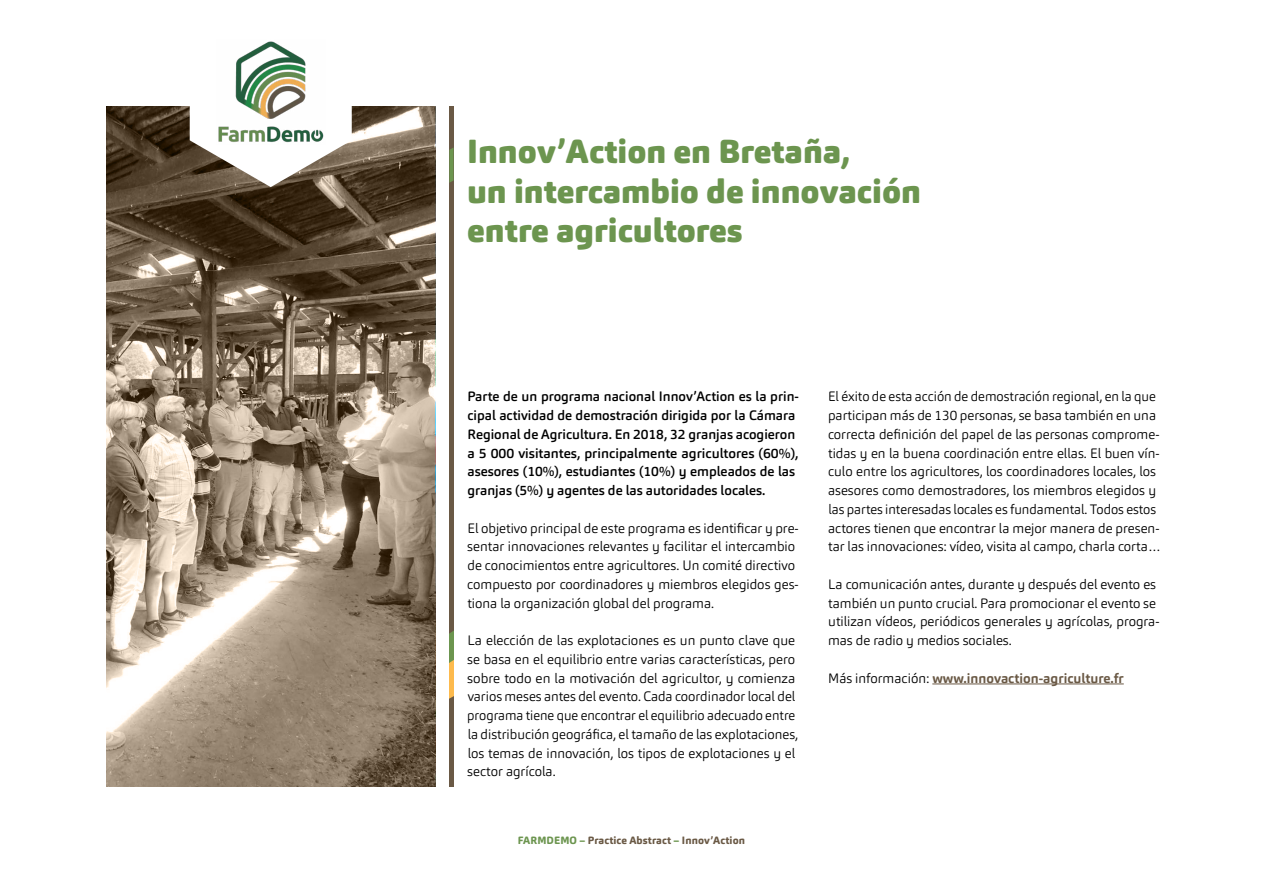
<style>
.page{position:relative;width:1263px;height:893px;background:#fff}
.page>*{position:absolute;margin:0;border:0;box-sizing:border-box;transform-origin:0 0}
.t1{font:900 33px/39.6px "Carnas";color:#6c954f}
.t2{font:300 13.5px/18.8px "Carnas";color:#000}
.t3{font:500 13.5px/18.8px "Carnas";color:#000}
.t4{font:700 13.5px "Carnas";color:#6a5945}
.t5{font:800 10.5px "Carnas";letter-spacing:.01em;color:#6a5945}
.s1{color:#6c954f}
.s2{font-weight:300;color:#000}
</style>
<div class="page">
<img style="left:106px;top:106px;width:329px;height:681px">
<div style="left:449px;top:106px;width:5px;height:681px;background:#6a5945"></div>
<svg style="left:449px;top:147px;width:5px;height:36px"></svg>
<svg style="left:449px;top:630px;width:5px;height:69px"></svg>
<hr style="left:932px;top:684px;width:192px;height:1px;background:#6a5945">
<svg style="left:190px;top:106px;width:162px;height:81px"></svg>
<img style="left:216px;top:41px;width:110px;height:104px">
<h1 class="t1" style="left:467px;top:131px;width:456px">Innov’Action en Bretaña,<br>un intercambio de innovación entre agricultores</h1>
<p class="t3" style="left:467px;top:387px;width:333px">Parte de un programa nacional Innov’Action es la prin&shy;cipal actividad de demostración dirigida por la Cámara Regional de Agricultura. En 2018, 32 granjas acogieron a 5 000 visitantes, principalmente agricultores (60%), asesores (10%), estudiantes (10%) y empleados de las granjas (5%) y agentes de las autoridades locales.</p>
<p class="t2" style="left:467px;top:518px;width:333px">El objetivo principal de este programa es identificar y pre&shy;sentar innovaciones relevantes y facilitar el intercambio de conocimientos entre agricultores. Un comité directivo compuesto por coordinadores y miembros elegidos ges&shy;tiona la organización global del programa.</p>
<p class="t2" style="left:467px;top:631px;width:332px">La elección de las explotaciones es un punto clave que se basa en el equilibrio entre varias características, pero sobre todo en la motivación del agricultor, y comienza varios meses antes del evento. Cada coordinador local del programa tiene que encontrar el equilibrio adecuado entre la distribución geográfica, el tamaño de las explotaciones, los temas de innovación, los tipos de explotaciones y el sector agrícola.</p>
<p class="t5" style="left:518px;top:833px;width:229px"><span class="s1">FARMDEMO –</span> Practice Abstract <span class="s1">–</span> Innov’Action</p>
<p class="t2" style="left:828px;top:387px;width:334px">El éxito de esta acción de demostración regional, en la que participan más de 130 personas, se basa también en una correcta definición del papel de las personas comprome&shy;tidas y en la buena coordinación entre ellas. El buen vín&shy;culo entre los agricultores, los coordinadores locales, los asesores como demostradores, los miembros elegidos y las partes interesadas locales es fundamental. Todos estos actores tienen que encontrar la mejor manera de presen&shy;tar las innovaciones: vídeo, visita al campo, charla corta…</p>
<p class="t2" style="left:828px;top:575px;width:333px">La comunicación antes, durante y después del evento es también un punto crucial. Para promocionar el evento se utilizan vídeos, periódicos generales y agrícolas, progra&shy;mas de radio y medios sociales.</p>
<p class="t4" style="left:828px;top:669px;width:297px"><span class="s2">Más información:</span> www.innovaction-agriculture.fr</p>
</div>
